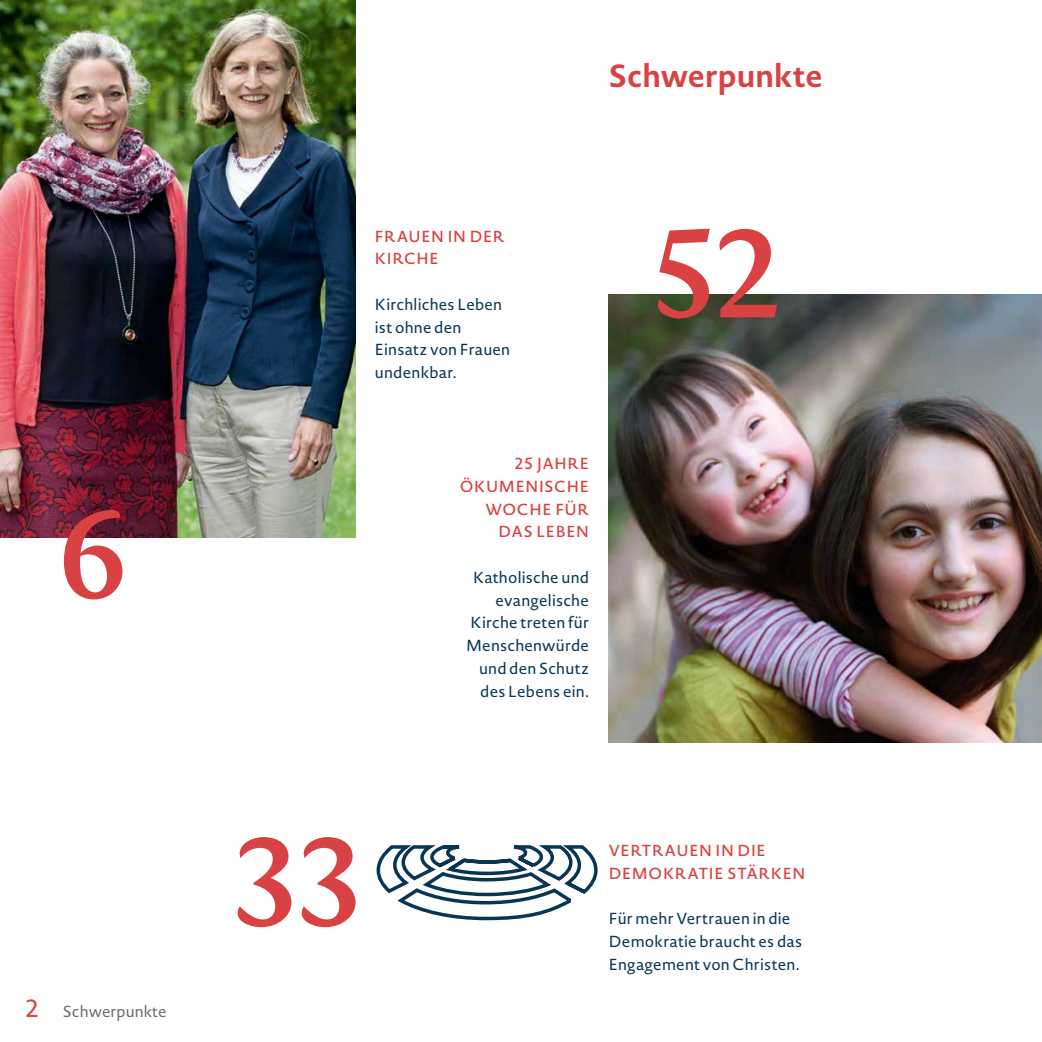
<style>
.page{position:relative;width:1042px;height:1042px;background:#fff}
.page>*{position:absolute;margin:0;border:0;box-sizing:border-box;transform-origin:0 0}
.t1{font:600 122.5px "Novel Pro";color:#d94243}
.t2{font:700 31.5px "Novel Sans Pro";color:#d94243}
.t3{font:15.75px/22.8px "Novel Sans Pro";letter-spacing:.015em;color:#073655}
.t4{font:500 15.75px/22.8px "Novel Sans Pro";letter-spacing:.035em;color:#d94243}
.t5{font:15.75px "Novel Sans Pro";color:#6f6f6e}
.s1{font-size:24.5px;color:#d94243}
</style>
<div class="page">
<img style="left:0;top:0;width:355px;height:537px">
<img style="left:609px;top:295px;width:433px;height:447px">
<svg style="left:376px;top:845px;width:222px;height:76px"></svg>
<h1 class="t1" style="left:59px;top:464px;width:70px">6</h1>
<p class="t5" style="left:25px;top:1000px;width:143px"><span class="s1">2</span> Schwerpunkte</p>
<h2 class="t2" style="left:609px;top:53px;width:215px">Schwerpunkte</h2>
<p class="t4" style="left:375px;top:224px;width:131px">FRAUEN IN DER<br>KIRCHE</p>
<p class="t3" style="left:375px;top:293px;width:137px">Kirchliches Leben ist ohne den<br>Einsatz von Frauen undenkbar.</p>
<p class="t4" style="left:460px;top:452px;width:131px;text-align:right">25 JAHRE<br>ÖKUMENISCHE<br>WOCHE FÜR<br>DAS LEBEN</p>
<p class="t3" style="left:466px;top:566px;width:125px;text-align:right">Katholische und evangelische<br>Kirche treten für<br>Menschenwürde und den Schutz des Lebens ein.</p>
<h1 class="t1" style="left:651px;top:183px;width:133px">52</h1>
<h1 class="t1" style="left:232px;top:791px;width:134px">33</h1>
<p class="t4" style="left:609px;top:839px;width:198px">VERTRAUEN IN DIE<br>DEMOKRATIE STÄRKEN</p>
<p class="t3" style="left:609px;top:907px;width:195px">Für mehr Vertrauen in die<br>Demokratie braucht es das<br>Engagement von Christen.</p>
</div>
